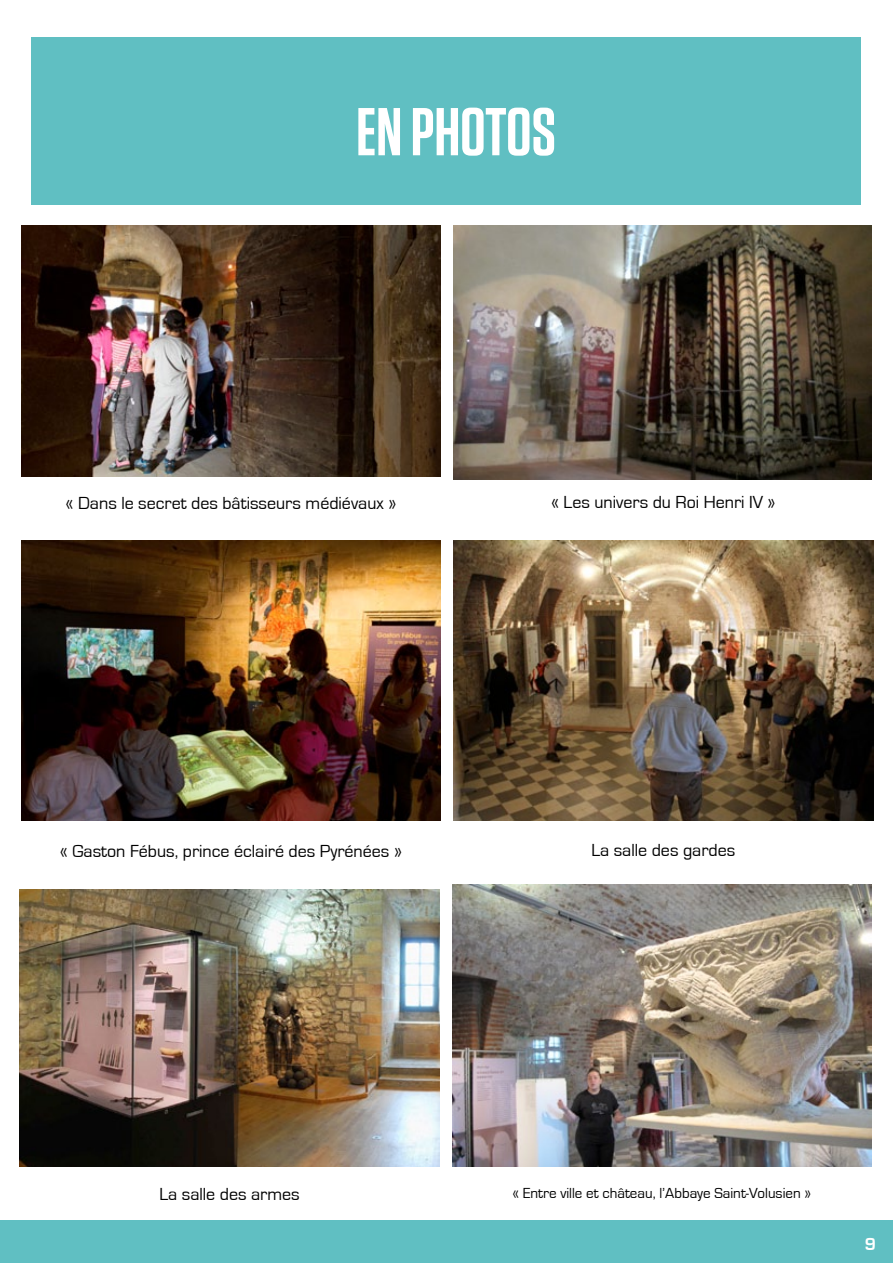
<style>
.page{position:relative;width:893px;height:1263px;background:#fff}
.page>*{position:absolute;margin:0;border:0;box-sizing:border-box;transform-origin:0 0}
.t1{font:600 67.5px "Tungsten";color:#fff}
.t2{font:18px "Eurostile";color:#000}
.t3{font:700 18px "Eurostile";color:#fff}
.t4{font:15px "Eurostile";color:#000}
</style>
<div class="page">
<div style="left:32px;top:37px;width:829px;height:168px;background:#60bfc2"></div>
<div style="left:0;top:1221px;width:893px;height:42px;background:#60bfc2"></div>
<img style="left:21px;top:225px;width:420px;height:252px">
<img style="left:21px;top:540px;width:420px;height:280px">
<img style="left:20px;top:889px;width:419px;height:278px">
<img style="left:454px;top:225px;width:418px;height:255px">
<img style="left:454px;top:540px;width:419px;height:280px">
<img style="left:452px;top:884px;width:420px;height:283px">
<h1 class="t1" style="left:356px;top:96px;width:201px">EN PHOTOS</h1>
<p class="t2" style="left:66px;top:493px;width:332px">« Dans le secret des bâtisseurs médiévaux »</p>
<p class="t2" style="left:551px;top:492px;width:226px">« Les univers du Roi Henri IV »</p>
<p class="t2" style="left:60px;top:841px;width:344px">« Gaston Fébus, prince éclairé des Pyrénées »</p>
<p class="t2" style="left:591px;top:840px;width:145px">La salle des gardes</p>
<p class="t2" style="left:159px;top:1184px;width:142px">La salle des armes</p>
<p class="t4" style="left:513px;top:1184px;width:300px">« Entre ville et château, l’Abbaye Saint-Volusien »</p>
<p class="t3" style="left:865px;top:1234px;width:13px">9</p>
</div>
